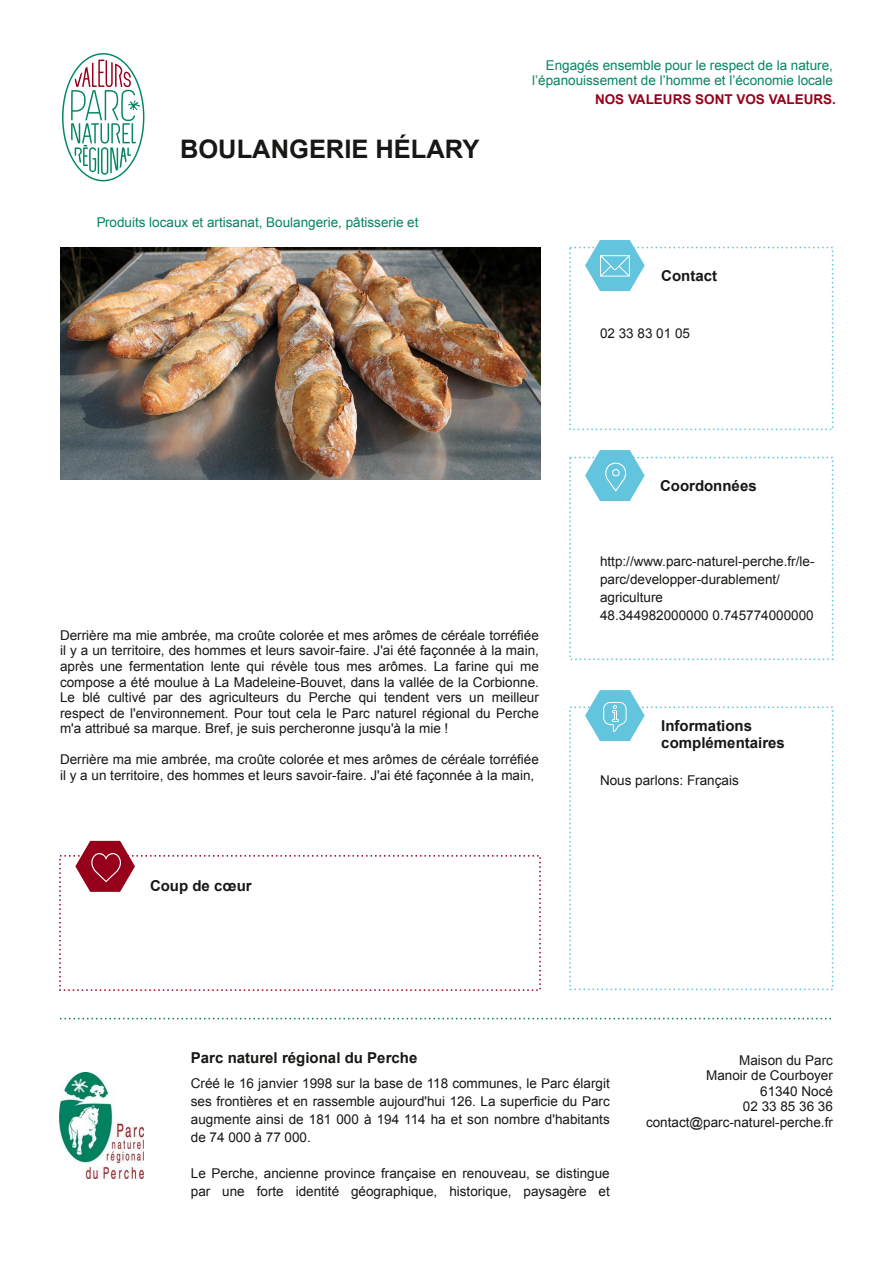
<style>
.page{position:relative;width:893px;height:1263px;background:#fff}
.page>*{position:absolute;margin:0;border:0;box-sizing:border-box;transform-origin:0 0}
.t1{font:700 25.5px "Arial";color:#181715}
.t2{font:700 15px/17.2px "Arial";color:#181715}
.t3{font:13.5px/15.5px "Arial";color:#181715}
.t4{font:13.5px/15.5px "Arial";color:#028663;text-align:right}
.t5{font:700 13.5px "Arial";color:#97001b}
</style>
<div class="page">
<img style="left:60px;top:1072px;width:83px;height:106px">
<svg style="left:60px;top:1018px;width:772px;height:1px"></svg>
<svg style="left:585px;top:690px;width:60px;height:51px"></svg>
<svg style="left:585px;top:450px;width:60px;height:51px"></svg>
<svg style="left:585px;top:240px;width:60px;height:51px"></svg>
<svg style="left:75px;top:841px;width:60px;height:51px"></svg>
<img style="left:60px;top:248px;width:480px;height:232px">
<svg style="left:62px;top:53px;width:83px;height:129px"></svg>
<p class="t4" style="left:532px;top:57px;width:302px">Engagés ensemble pour le respect de la nature, l’épanouissement de l’homme et l’économie locale</p>
<h1 class="t1" style="left:180px;top:135px;width:301px">BOULANGERIE HÉLARY</h1>
<p class="t4" style="left:96px;top:215px;width:324px">Produits locaux et artisanat, Boulangerie, pâtisserie et</p>
<p class="t3" style="left:60px;top:627px;width:480px;text-align:justify">Derrière ma mie ambrée, ma croûte colorée et mes arômes de céréale torréfiée il y a un territoire, des hommes et leurs savoir-faire. J'ai été façonnée à la main, après une fermentation lente qui révèle tous mes arômes. La farine qui me compose a été moulue à La Madeleine-Bouvet, dans la vallée de la Corbionne.<br>Le blé cultivé par des agriculteurs du Perche qui tendent vers un meilleur respect de l'environnement. Pour tout cela le Parc naturel régional du Perche m'a attribué sa marque. Bref, je suis percheronne jusqu'à la mie !</p>
<p class="t3" style="left:60px;top:752px;width:480px">Derrière ma mie ambrée, ma croûte colorée et mes arômes de céréale torréfiée il y a un territoire, des hommes et leurs savoir-faire. J'ai été façonnée à la main,</p>
<p class="t2" style="left:150px;top:877px;width:103px">Coup de cœur</p>
<p class="t5" style="left:595px;top:92px;width:242px">NOS VALEURS SONT VOS VALEURS.</p>
<p class="t2" style="left:661px;top:267px;width:57px">Contact</p>
<p class="t3" style="left:600px;top:325px;width:92px">02 33 83 01 05</p>
<p class="t2" style="left:660px;top:477px;width:98px">Coordonnées</p>
<p class="t3" style="left:600px;top:552px;width:216px;line-height:18px">http://www.parc-naturel-perche.fr/le&shy;parc/developper-durablement/ agriculture<br>48.344982000000 0.745774000000</p>
<p class="t2" style="left:661px;top:717px;width:125px">Informations complémentaires</p>
<p class="t3" style="left:600px;top:772px;width:140px">Nous parlons: Français</p>
<p class="t2" style="left:191px;top:1049px;width:228px">Parc naturel régional du Perche</p>
<p class="t3" style="left:191px;top:1074px;width:420px;line-height:18px;text-align:justify">Créé le 16 janvier 1998 sur la base de 118 communes, le Parc élargit ses frontières et en rassemble aujourd'hui 126. La superficie du Parc augmente ainsi de 181 000 à 194 114 ha et son nombre d'habitants de 74 000 à 77 000.</p>
<p class="t3" style="left:191px;top:1164px;width:420px;line-height:18px">Le Perche, ancienne province française en renouveau, se distingue par une forte identité géographique, historique, paysagère et</p>
<p class="t3" style="left:646px;top:1052px;width:188px;text-align:right">Maison du Parc<br>Manoir de Courboyer<br>61340 Nocé<br>02 33 85 36 36 contact@parc-naturel-perche.fr</p>
</div>
